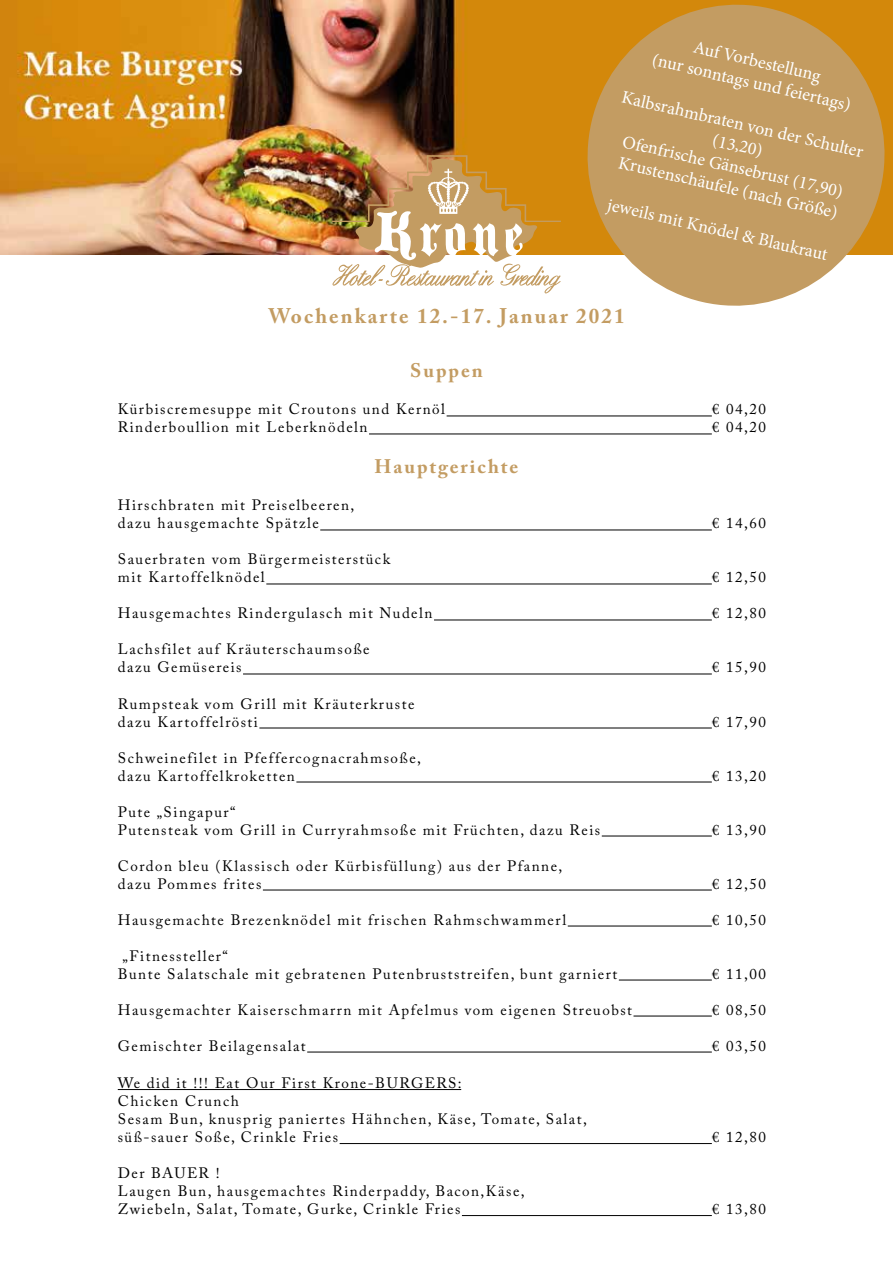
<style>
.page{position:relative;width:893px;height:1263px;background:#fff}
.page>*{position:absolute;margin:0;border:0;box-sizing:border-box;transform-origin:0 0}
.t1{font:700 21px "Adobe Caslon Pro";letter-spacing:.1em;color:#c39c62}
.t2{font:700 19.5px "Adobe Caslon Pro";letter-spacing:.1em;color:#c39c62}
.t3{font:18px/21.6px "Minion Pro";color:#fff;text-align:center}
.t4{font:15px/18px "Adobe Caslon Pro";letter-spacing:.1em;color:#000}
</style>
<div class="page">
<img style="left:0;top:0;width:573px;height:255px">
<img style="left:332px;top:155px;width:229px;height:138px">
<hr style="left:447px;top:416px;width:265px;height:1px;background:#000">
<hr style="left:369px;top:434px;width:343px;height:1px;background:#000">
<hr style="left:320px;top:530px;width:392px;height:1px;background:#000">
<hr style="left:266px;top:584px;width:446px;height:1px;background:#000">
<hr style="left:434px;top:620px;width:278px;height:1px;background:#000">
<hr style="left:243px;top:674px;width:469px;height:1px;background:#000">
<hr style="left:259px;top:728px;width:453px;height:1px;background:#000">
<hr style="left:296px;top:782px;width:416px;height:1px;background:#000">
<hr style="left:602px;top:836px;width:110px;height:1px;background:#000">
<hr style="left:263px;top:890px;width:449px;height:1px;background:#000">
<hr style="left:568px;top:926px;width:144px;height:1px;background:#000">
<hr style="left:619px;top:980px;width:93px;height:1px;background:#000">
<hr style="left:633px;top:1016px;width:79px;height:1px;background:#000">
<hr style="left:307px;top:1052px;width:405px;height:1px;background:#000">
<hr style="left:118px;top:1089px;width:343px;height:1px;background:#000">
<hr style="left:340px;top:1143px;width:372px;height:1px;background:#000">
<hr style="left:462px;top:1215px;width:250px;height:1px;background:#000">
<svg style="left:573px;top:0;width:320px;height:306px;background:#cba05e"></svg>
<p class="t3" style="left:660px;top:28px;width:205px;rotate:13deg">Auf Vorbestellung<br>(nur sonntags und feiertags)</p>
<p class="t3" style="left:624px;top:86px;width:249px;rotate:13deg">Kalbsrahmbraten von der Schulter</p>
<p class="t3" style="left:715px;top:129px;width:53px;rotate:13deg">(13,20)</p>
<p class="t3" style="left:621px;top:152px;width:226px;rotate:13deg">Krustenschäufele (nach Größe)</p>
<p class="t3" style="left:625px;top:131px;width:227px;rotate:13deg">Ofenfrische Gänsebrust (17,90)</p>
<p class="t3" style="left:610px;top:194px;width:227px;rotate:13deg">jeweils mit Knödel &amp; Blaukraut</p>
<h1 class="t1" style="left:268px;top:304px;width:358px">Wochenkarte 12.-17. Januar 2021</h1>
<h2 class="t2" style="left:410px;top:359px;width:74px">Suppen</h2>
<p class="t4" style="left:118px;top:400px;width:329px">Kürbiscremesuppe mit Croutons und Kernöl</p>
<p class="t4" style="left:712px;top:400px;width:56px">€ 04,20</p>
<p class="t4" style="left:118px;top:418px;width:251px">Rinderboullion mit Leberknödeln</p>
<p class="t4" style="left:712px;top:418px;width:56px">€ 04,20</p>
<h2 class="t2" style="left:375px;top:455px;width:145px">Hauptgerichte</h2>
<p class="t4" style="left:118px;top:496px;width:238px">Hirschbraten mit Preiselbeeren, dazu hausgemachte Spätzle</p>
<p class="t4" style="left:712px;top:514px;width:56px">€ 14,60</p>
<p class="t4" style="left:118px;top:550px;width:274px">Sauerbraten vom Bürgermeisterstück mit Kartoffelknödel</p>
<p class="t4" style="left:712px;top:568px;width:56px">€ 12,50</p>
<p class="t4" style="left:118px;top:604px;width:316px">Hausgemachtes Rindergulasch mit Nudeln</p>
<p class="t4" style="left:712px;top:604px;width:56px">€ 12,80</p>
<p class="t4" style="left:118px;top:640px;width:253px">Lachsfilet auf Kräuterschaumsoße dazu Gemüsereis</p>
<p class="t4" style="left:712px;top:658px;width:56px">€ 15,90</p>
<p class="t4" style="left:118px;top:694px;width:298px">Rumpsteak vom Grill mit Kräuterkruste dazu Kartoffelrösti</p>
<p class="t4" style="left:118px;top:748px;width:305px">Schweinefilet in Pfeffercognacrahmsoße, dazu Kartoffelkroketten</p>
<p class="t4" style="left:118px;top:802px;width:484px">Pute „Singapur“<br>Putensteak vom Grill in Curryrahmsoße mit Früchten, dazu Reis</p>
<p class="t4" style="left:118px;top:856px;width:446px">Cordon bleu (Klassisch oder Kürbisfüllung) aus der Pfanne, dazu Pommes frites</p>
<p class="t4" style="left:712px;top:712px;width:56px">€ 17,90</p>
<p class="t4" style="left:712px;top:766px;width:56px">€ 13,20</p>
<p class="t4" style="left:712px;top:820px;width:56px">€ 13,90</p>
<p class="t4" style="left:712px;top:874px;width:56px">€ 12,50</p>
<p class="t4" style="left:118px;top:910px;width:450px">Hausgemachte Brezenknödel mit frischen Rahmschwammerl</p>
<p class="t4" style="left:712px;top:910px;width:56px">€ 10,50</p>
<p class="t4" style="left:118px;top:946px;width:501px;text-indent:5px">„Fitnessteller“<br>Bunte Salatschale mit gebratenen Putenbruststreifen, bunt garniert</p>
<p class="t4" style="left:712px;top:964px;width:56px">€ 11,00</p>
<p class="t4" style="left:118px;top:1000px;width:516px">Hausgemachter Kaiserschmarrn mit Apfelmus vom eigenen Streuobst</p>
<p class="t4" style="left:712px;top:1000px;width:56px">€ 08,50</p>
<p class="t4" style="left:118px;top:1036px;width:189px">Gemischter Beilagensalat</p>
<p class="t4" style="left:712px;top:1036px;width:56px">€ 03,50</p>
<p class="t4" style="left:118px;top:1074px;width:471px">We did it !!! Eat Our First Krone-BURGERS:<br>Chicken Crunch<br>Sesam Bun, knusprig paniertes Hähnchen, Käse, Tomate, Salat, süß-sauer Soße, Crinkle Fries</p>
<p class="t4" style="left:712px;top:1128px;width:56px">€ 12,80</p>
<p class="t4" style="left:118px;top:1164px;width:408px">Der BAUER !<br>Laugen Bun, hausgemachtes Rinderpaddy, Bacon,Käse,<br>Zwiebeln, Salat, Tomate, Gurke, Crinkle Fries</p>
<p class="t4" style="left:712px;top:1200px;width:56px">€ 13,80</p>
</div>
